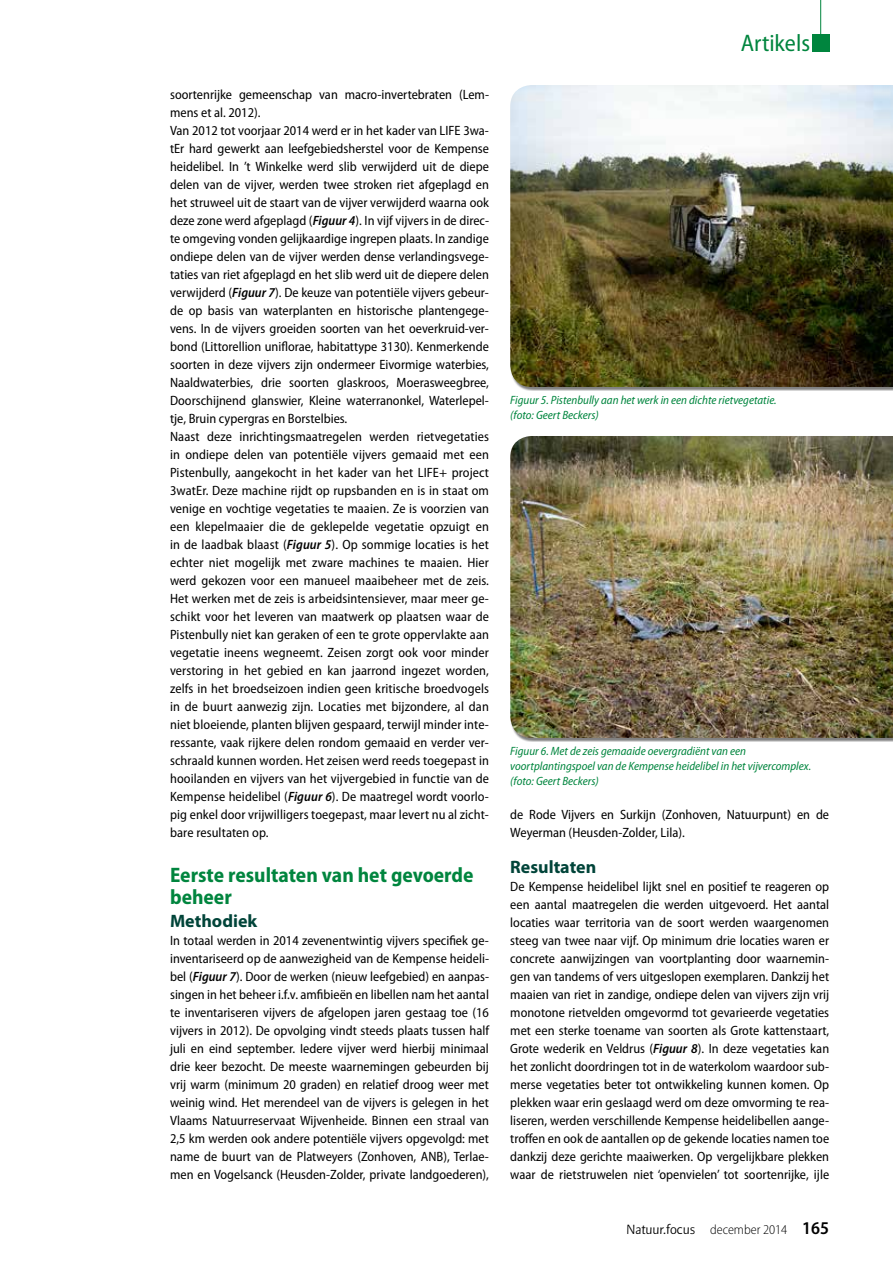
<style>
.page{position:relative;width:893px;height:1263px;background:#fff}
.page>*{position:absolute;margin:0;border:0;box-sizing:border-box;transform-origin:0 0}
.t1{font:semi-condensed 24px "Myriad Pro";color:#00853e}
.t2{font:700 semi-condensed 21px/22.5px "Myriad Pro";color:#00853e}
.t3{font:700 18px "Myriad Pro";color:#004439}
.t4{font:15px "Beo Sans R11";color:#000}
.t5{font:semi-condensed 13.5px/18px "Myriad Pro";color:#000}
.t6{font:italic semi-condensed 12px/15px "Myriad Pro";color:#00853e}
.s1{font-weight:600;font-style:italic}
.s2{font-family:"Myriad Pro";font-weight:300;font-stretch:semi-condensed;font-size:13.5px}
.s3{font-family:"Myriad Pro";font-weight:600;font-stretch:semi-condensed;font-size:18px}
</style>
<div class="page">
<img style="left:510px;top:85px;width:383px;height:302px">
<img style="left:510px;top:436px;width:383px;height:302px">
<hr style="left:820px;top:0;width:1px;height:43px;background:#00853e">
<div style="left:812px;top:34px;width:17px;height:17px;background:#00853e"></div>
<p class="t5" style="left:170px;top:86px;width:320px">soortenrijke gemeenschap van macro-invertebraten (Lem&shy;mens et al. 2012).<br>Van 2012 tot voorjaar 2014 werd er in het kader van LIFE 3wa&shy;tEr hard gewerkt aan leefgebiedsherstel voor de Kempense heidelibel. In ’t Winkelke werd slib verwijderd uit de diepe delen van de vijver, werden twee stroken riet afgeplagd en het struweel uit de staart van de vijver verwijderd waarna ook deze zone werd afgeplagd (<span class="s1">Figuur 4</span>). In vijf vijvers in de direc&shy;te omgeving vonden gelijkaardige ingrepen plaats. In zandige ondiepe delen van de vijver werden dense verlandingsvege&shy;taties van riet afgeplagd en het slib werd uit de diepere delen verwijderd (<span class="s1">Figuur 7</span>). De keuze van potentiële vijvers gebeur&shy;de op basis van waterplanten en historische plantengege&shy;vens. In de vijvers groeiden soorten van het oeverkruid-ver&shy;bond (Littorellion uniflorae, habitattype 3130). Kenmerkende soorten in deze vijvers zijn ondermeer Eivormige waterbies, Naaldwaterbies, drie soorten glaskroos, Moerasweegbree, Doorschijnend glanswier, Kleine waterranonkel, Waterlepel&shy;tje, Bruin cypergras en Borstelbies.<br>Naast deze inrichtingsmaatregelen werden rietvegetaties in ondiepe delen van potentiële vijvers gemaaid met een Pistenbully, aangekocht in het kader van het LIFE+ project 3watEr. Deze machine rijdt op rupsbanden en is in staat om venige en vochtige vegetaties te maaien. Ze is voorzien van een klepelmaaier die de geklepelde vegetatie opzuigt en in de laadbak blaast (<span class="s1">Figuur 5</span>). Op sommige locaties is het echter niet mogelijk met zware machines te maaien. Hier werd gekozen voor een manueel maaibeheer met de zeis.<br>Het werken met de zeis is arbeidsintensiever, maar meer ge&shy;schikt voor het leveren van maatwerk op plaatsen waar de Pistenbully niet kan geraken of een te grote oppervlakte aan vegetatie ineens wegneemt. Zeisen zorgt ook voor minder verstoring in het gebied en kan jaarrond ingezet worden, zelfs in het broedseizoen indien geen kritische broedvogels in de buurt aanwezig zijn. Locaties met bijzondere, al dan niet bloeiende, planten blijven gespaard, terwijl minder inte&shy;ressante, vaak rijkere delen rondom gemaaid en verder ver&shy;schraald kunnen worden. Het zeisen werd reeds toegepast in hooilanden en vijvers van het vijvergebied in functie van de Kempense heidelibel (<span class="s1">Figuur 6</span>). De maatregel wordt voorlo&shy;pig enkel door vrijwilligers toegepast, maar levert nu al zicht&shy;bare resultaten op.</p>
<h2 class="t2" style="left:170px;top:864px;width:305px">Eerste resultaten van het gevoerde beheer</h2>
<h3 class="t3" style="left:170px;top:911px;width:89px">Methodiek</h3>
<p class="t5" style="left:170px;top:932px;width:320px;text-align:justify">In totaal werden in 2014 zevenentwintig vijvers specifiek ge&shy;ïnventariseerd op de aanwezigheid van de Kempense heideli&shy;bel (<span class="s1">Figuur 7</span>). Door de werken (nieuw leefgebied) en aanpas&shy;singen in het beheer i.f.v. amfibieën en libellen nam het aantal te inventariseren vijvers de afgelopen jaren gestaag toe (16 vijvers in 2012). De opvolging vindt steeds plaats tussen half juli en eind september. Iedere vijver werd hierbij minimaal drie keer bezocht. De meeste waarnemingen gebeurden bij vrij warm (minimum 20 graden) en relatief droog weer met weinig wind. Het merendeel van de vijvers is gelegen in het Vlaams Natuurreservaat Wijvenheide. Binnen een straal van 2,5 km werden ook andere potentiële vijvers opgevolgd: met name de buurt van de Platweyers (Zonhoven, ANB), Terlae&shy;men en Vogelsanck (Heusden-Zolder, private landgoederen),</p>
<h1 class="t1" style="left:741px;top:30px;width:71px">Artikels</h1>
<p class="t6" style="left:510px;top:392px;width:268px">Figuur 5. Pistenbully aan het werk in een dichte rietvegetatie. (foto: Geert Beckers)</p>
<p class="t6" style="left:510px;top:743px;width:302px">Figuur 6. Met de zeis gemaaide oevergradiënt van een voortplantingspoel van de Kempense heidelibel in het vijvercomplex. (foto: Geert Beckers)</p>
<p class="t5" style="left:510px;top:806px;width:320px">de Rode Vijvers en Surkijn (Zonhoven, Natuurpunt) en de<br>Weyerman (Heusden-Zolder, Lila).</p>
<h3 class="t3" style="left:510px;top:857px;width:87px">Resultaten</h3>
<p class="t5" style="left:510px;top:878px;width:320px;text-align:justify">De Kempense heidelibel lijkt snel en positief te reageren op een aantal maatregelen die werden uitgevoerd. Het aantal locaties waar territoria van de soort werden waargenomen steeg van twee naar vijf. Op minimum drie locaties waren er concrete aanwijzingen van voortplanting door waarnemin&shy;gen van tandems of vers uitgeslopen exemplaren. Dankzij het maaien van riet in zandige, ondiepe delen van vijvers zijn vrij monotone rietvelden omgevormd tot gevarieerde vegetaties met een sterke toename van soorten als Grote kattenstaart, Grote wederik en Veldrus (<span class="s1">Figuur 8</span>). In deze vegetaties kan het zonlicht doordringen tot in de waterkolom waardoor sub&shy;merse vegetaties beter tot ontwikkeling kunnen komen. Op plekken waar erin geslaagd werd om deze omvorming te rea&shy;liseren, werden verschillende Kempense heidelibellen aange&shy;troffen en ook de aantallen op de gekende locaties namen toe dankzij deze gerichte maaiwerken. Op vergelijkbare plekken waar de rietstruwelen niet ‘openvielen’ tot soortenrijke, ijle</p>
<p class="t4" style="left:627px;top:1222px;width:204px">Natuur.focus <span class="s2">december 2014</span> <span class="s3">165</span></p>
</div>
